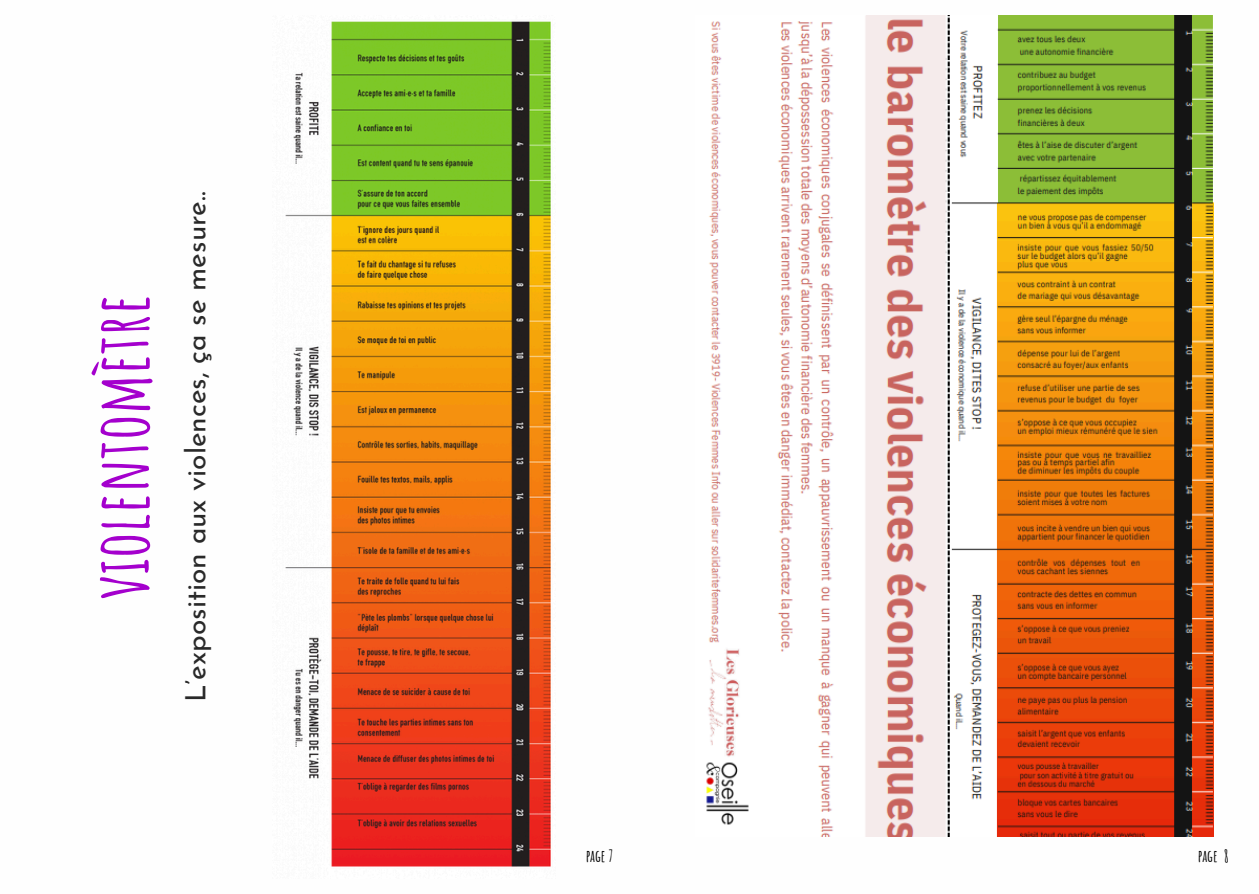
<style>
.page{position:relative;width:1259px;height:894px;background:#fff}
.page>*{position:absolute;margin:0;border:0;box-sizing:border-box;transform-origin:0 0}
.t1{font:700 71.7px "Amatic SC";color:#a400cd}
.t2{font:28.05px "Josefin Sans";color:#292929}
.t3{font:700 16.5px "Amatic SC";color:#000}
</style>
<div class="page">
<img style="left:285px;top:21px;width:266px;height:846px">
<img style="left:706px;top:16px;width:507px;height:820px">
<h2 class="t1" style="left:76px;top:599px;width:307px;rotate:-90deg">VIOLENTOMÈTRE</h2>
<p class="t2" style="left:184px;top:702px;width:512px;rotate:-90deg">L’exposition aux violences, ça se mesure..</p>
<p class="t3" style="left:586px;top:845px;width:29px">PAGE 7</p>
<p class="t3" style="left:1198px;top:845px;width:33px">PAGE 8</p>
</div>
